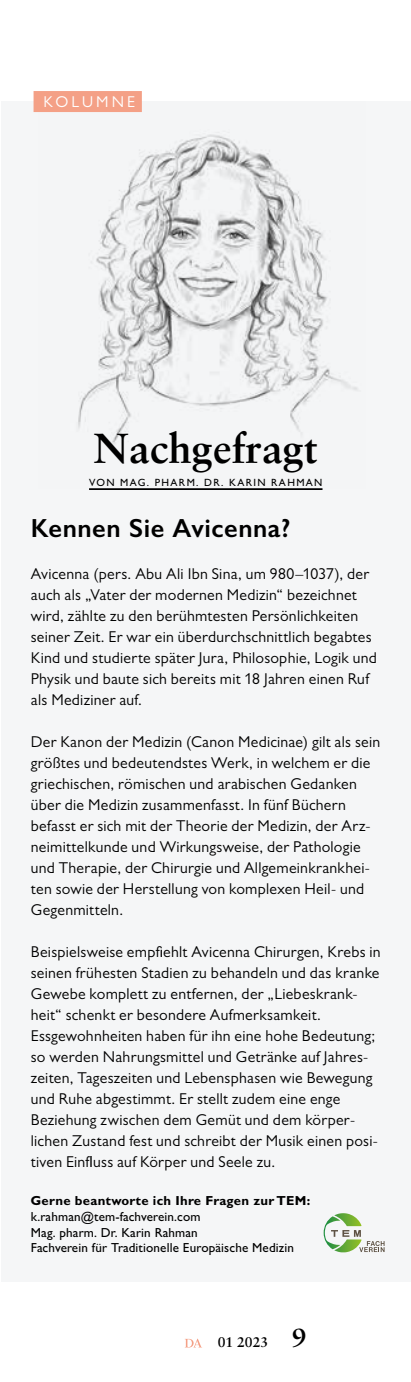
<style>
.page{position:relative;width:411px;height:1382px;background:#fff}
.page>*{position:absolute;margin:0;border:0;box-sizing:border-box;transform-origin:0 0}
.t1{font:700 42px "Sabon LT Pro";color:#000}
.t2{font:600 26.25px "Gill Sans";letter-spacing:.02em;color:#000}
.t3{font:15.75px/21px "Gill Sans MT Pro";letter-spacing:.02em;color:#000}
.t4{font:15.75px "Gill Sans MT Pro";letter-spacing:.2em;color:#fff}
.t5{font:700 14px "Sabon LT Pro";color:#000}
.t6{font:500 13.12px/15.8px "Gill Sans MT Pro";letter-spacing:.01em;color:#000}
.t7{font:700 13.12px "Gill Sans MT Pro";letter-spacing:.02em;color:#000}
.t8{font:500 10.5px "Gill Sans MT Pro";letter-spacing:.13em;color:#000}
.s1{font-size:26.25px}
</style>
<div class="page">
<div style="left:1px;top:101px;width:409px;height:1181px;background:#f5f6f7"></div>
<hr style="left:89px;top:488px;width:233px;height:2px;background:#000">
<img style="left:78px;top:134px;width:280px;height:310px">
<div style="left:34px;top:91px;width:108px;height:21px;background:#f4a086"></div>
<svg style="left:324px;top:1213px;width:60px;height:39px"></svg>
<svg style="left:185px;top:1338px;width:17px;height:9px"></svg>
<p class="t4" style="left:43px;top:93px;width:93px">KOLUMNE</p>
<h1 class="t1" style="left:94px;top:422px;width:225px">Nachgefragt</h1>
<p class="t8" style="left:89px;top:476px;width:235px">VON MAG. PHARM. DR. KARIN RAHMAN</p>
<h2 class="t2" style="left:31px;top:512px;width:261px">Kennen Sie Avicenna?</h2>
<p class="t3" style="left:31px;top:563px;width:347px">Avicenna (pers. Abu Ali Ibn Sina, um 980–1037), der auch als „Vater der modernen Medizin“ bezeichnet wird, zählte zu den berühmtesten Persönlichkeiten seiner Zeit. Er war ein überdurchschnittlich begabtes Kind und studierte später Jura, Philosophie, Logik und Physik und baute sich bereits mit 18 Jahren einen Ruf als Mediziner auf.</p>
<p class="t3" style="left:31px;top:731px;width:351px">Der Kanon der Medizin (Canon Medicinae) gilt als sein größtes und bedeutendstes Werk, in welchem er die griechischen, römischen und arabischen Gedanken über die Medizin zusammenfasst. In fünf Büchern befasst er sich mit der Theorie der Medizin, der Arz&shy;neimittelkunde und Wirkungsweise, der Pathologie und Therapie, der Chirurgie und Allgemeinkrankhei&shy;ten sowie der Herstellung von komplexen Heil- und Gegenmitteln.</p>
<p class="t3" style="left:31px;top:941px;width:351px">Beispielsweise empfiehlt Avicenna Chirurgen, Krebs in seinen frühesten Stadien zu behandeln und das kranke Gewebe komplett zu entfernen, der „Liebeskrank&shy;heit“ schenkt er besondere Aufmerksamkeit.<br>Essgewohnheiten haben für ihn eine hohe Bedeutung; so werden Nahrungsmittel und Getränke auf Jahres&shy;zeiten, Tageszeiten und Lebensphasen wie Bewegung und Ruhe abgestimmt. Er stellt zudem eine enge Beziehung zwischen dem Gemüt und dem körper&shy;lichen Zustand fest und schreibt der Musik einen posi&shy;tiven Einfluss auf Körper und Seele zu.</p>
<p class="t7" style="left:31px;top:1192px;width:281px">Gerne beantworte ich Ihre Fragen zur TEM:</p>
<p class="t6" style="left:31px;top:1208px;width:265px">k.rahman@tem-fachverein.com<br>Mag. pharm. Dr. Karin Rahman<br>Fachverein für Traditionelle Europäische Medizin</p>
<p class="t5" style="left:218px;top:1333px;width:90px">01 2023 <span class="s1">9</span></p>
</div>
